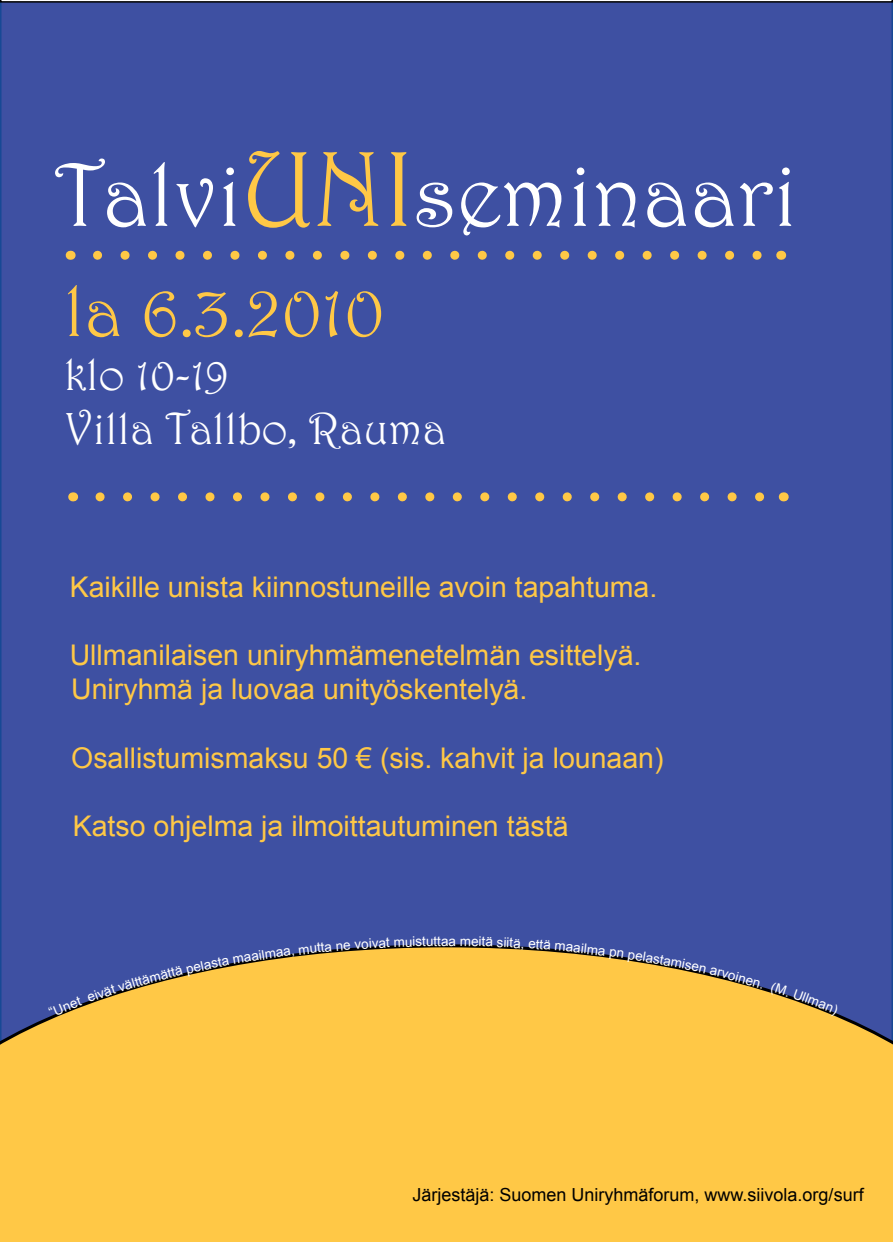
<style>
.page{position:relative;width:893px;height:1242px;background:#fff}
.page>*{position:absolute;margin:0;border:0;box-sizing:border-box;transform-origin:0 0}
.t1{font:90px "Harrington";color:#fff}
.t2{font:72px "Harrington";color:#ffc846}
.t3{font:45px/54px "Harrington";color:#fff}
.t4{font:28.5px/34.2px "Arial";color:#ffc846}
.t5{font:28.5px "Arial";color:#ffc846}
.t6{font:18px "Arial";color:#000}
.t7{font:13.5px "Arial";color:#fff}
.s1{font-size:108px;color:#ffc846}
.s2{font-style:inherit}
</style>
<div class="page">
<div style="left:0;top:3px;width:893px;height:941px;background:#3e50a2"></div>
<svg style="left:0;top:0;width:893px;height:3px"></svg>
<svg style="left:97px;top:251px;width:670px;height:9px;background:#6f6e8a"></svg>
<svg style="left:100px;top:492px;width:670px;height:9px;background:#6e6e8a"></svg>
<svg style="left:0;top:944px;width:893px;height:298px;background:#efbe4c"></svg>
<svg style="left:48px;top:978px;width:85px;height:37px;background:#746e79"></svg>
<svg style="left:150px;top:955px;width:94px;height:27px;background:#746d73"></svg>
<svg style="left:265px;top:941px;width:104px;height:18px;background:#65616f"></svg>
<svg style="left:394px;top:939px;width:18px;height:8px"></svg>
<svg style="left:461px;top:936px;width:42px;height:11px"></svg>
<svg style="left:528px;top:939px;width:37px;height:12px"></svg>
<svg style="left:587px;top:946px;width:59px;height:16px"></svg>
<svg style="left:671px;top:959px;width:91px;height:29px;background:#797071"></svg>
<svg style="left:770px;top:981px;width:69px;height:36px;background:#7b7273"></svg>
<h1 class="t1" style="left:54px;top:141px;width:746px">Talvi<span class="s1">UNI</span>seminaari</h1>
<h2 class="t2" style="left:65px;top:268px;width:321px">la 6.3.2010</h2>
<h3 class="t3" style="left:65px;top:347px;width:383px">klo 10-19<br>Villa Tallbo, Rauma</h3>
<p class="t4" style="left:70px;top:570px;width:589px">Kaikille unista kiinnostuneille avoin tapahtuma.</p>
<p class="t4" style="left:70px;top:638px;width:573px">Ullmanilaisen uniryhmämenetelmän esittelyä.<br>Uniryhmä ja luovaa unityöskentelyä.</p>
<p class="t4" style="left:71px;top:741px;width:594px">Osallistumismaksu 5<span class="s2">0</span> € (sis. kahvit ja lounaan)</p>
<p class="t5" style="left:73px;top:807px;width:497px">Katso ohjelma ja ilmoittautuminen tästä</p>
<p class="t7" style="left:130px;top:975px;width:20px;rotate:-16deg">lttä</p>
<p class="t7" style="left:242px;top:949px;width:23px;rotate:-9deg">aail</p>
<p class="t7" style="left:368px;top:934px;width:23px;rotate:-3deg">ivat</p>
<p class="t7" style="left:412px;top:932px;width:23px;rotate:-1deg">istu</p>
<p class="t7" style="left:434px;top:932px;width:24px">ttaa</p>
<p class="t7" style="left:504px;top:933px;width:23px;rotate:3deg">iitä,</p>
<p class="t7" style="left:567px;top:938px;width:23px;rotate:6deg">aail</p>
<p class="t7" style="left:647px;top:948px;width:27px;rotate:10deg">asta</p>
<p class="t6" style="left:412px;top:1183px;width:453px">Järjestäjä: Suomen Uniryhmäforum, www.siivola.org/surf</p>
</div>
